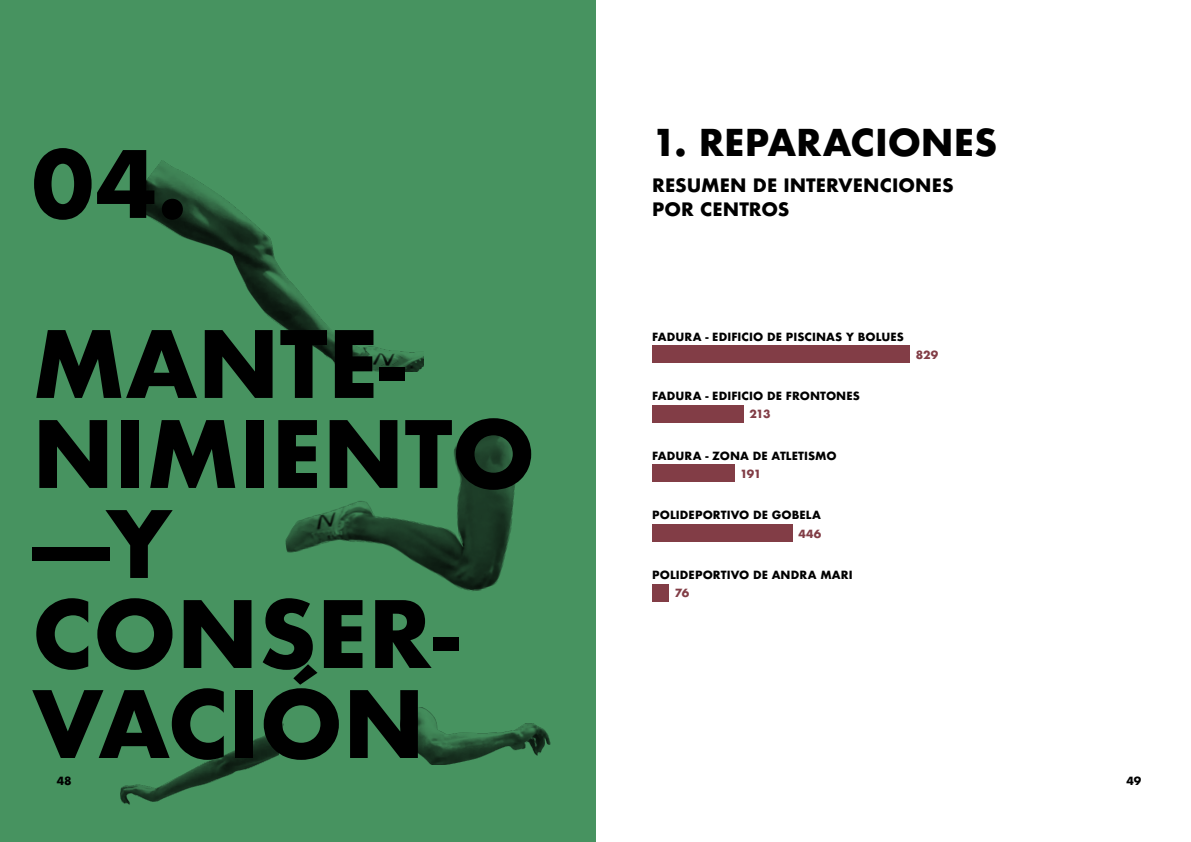
<style>
.page{position:relative;width:1191px;height:842px;background:#fff}
.page>*{position:absolute;margin:0;border:0;box-sizing:border-box;transform-origin:0 0}
.t1{font:700 90px/90px "Futura";color:#000}
.t2{font:700 36px "Futura";letter-spacing:-.005em;color:#000}
.t3{font:700 18px/24px "Futura";color:#000}
.t4{font:700 11px "Futura";letter-spacing:.01em;color:#000}
.t5{font:700 11px "Futura";letter-spacing:-.045em;color:#823d46}
</style>
<div class="page">
<div style="left:0;top:0;width:595px;height:842px;background:#479360"></div>
<div style="left:652px;top:346px;width:258px;height:17px;background:#823d46"></div>
<div style="left:652px;top:405px;width:91px;height:17px;background:#823d46"></div>
<div style="left:652px;top:524px;width:140px;height:17px;background:#823d46"></div>
<div style="left:652px;top:465px;width:82px;height:17px;background:#823d46"></div>
<div style="left:652px;top:584px;width:17px;height:17px;background:#823d46"></div>
<img style="left:285px;top:425px;width:234px;height:166px">
<img style="left:133px;top:160px;width:290px;height:211px">
<img style="left:400px;top:708px;width:150px;height:56px">
<img style="left:120px;top:724px;width:163px;height:81px">
<h1 class="t1" style="left:32px;top:94px;width:374px;line-height:180px">04.<br>MANTE-</h1>
<h1 class="t1" style="left:32px;top:409px;width:504px">NIMIENTO ---Y<br>CONSER-<br>VACIÓN</h1>
<h2 class="t2" style="left:652px;top:116px;width:346px">1. REPARACIONES</h2>
<h3 class="t3" style="left:652px;top:173px;width:303px">RESUMEN DE INTERVENCIONES<br>POR CENTROS</h3>
<p class="t4" style="left:652px;top:329px;width:253px">FADURA - EDIFICIO DE PISCINAS Y BOLUES</p>
<p class="t5" style="left:916px;top:347px;width:24px">829</p>
<p class="t4" style="left:652px;top:388px;width:209px">FADURA - EDIFICIO DE FRONTONES</p>
<p class="t5" style="left:749px;top:406px;width:23px">213</p>
<p class="t4" style="left:652px;top:448px;width:186px">FADURA - ZONA DE ATLETISMO</p>
<p class="t5" style="left:740px;top:466px;width:23px">191</p>
<p class="t4" style="left:652px;top:507px;width:170px">POLIDEPORTIVO DE GOBELA</p>
<p class="t5" style="left:798px;top:525px;width:24px">446</p>
<p class="t4" style="left:652px;top:567px;width:202px">POLIDEPORTIVO DE ANDRA MARI</p>
<p class="t5" style="left:675px;top:585px;width:16px">76</p>
<p class="t4" style="left:57px;top:773px;width:17px">48</p>
<p class="t4" style="left:1126px;top:773px;width:16px">49</p>
</div>
